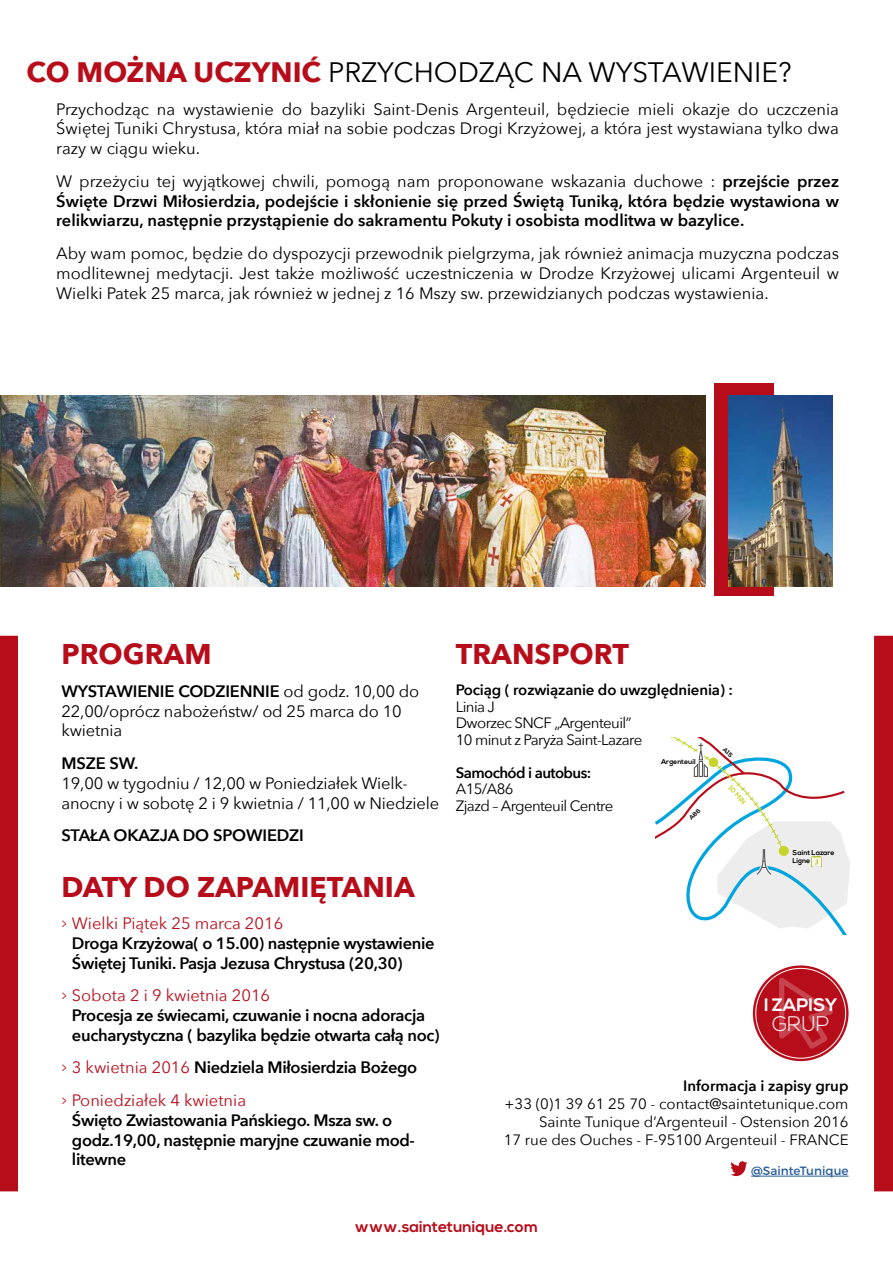
<style>
.page{position:relative;width:893px;height:1263px;background:#fff}
.page>*{position:absolute;margin:0;border:0;box-sizing:border-box;transform-origin:0 0}
.t1{font:700 28.5px "Avenir Next";color:#b70d1b}
.t2{font:28.05px "Avenir Next";color:#000}
.t3{font:300 21px "Nexa";color:#fff}
.t4{font:700 18px "Nexa";color:#fff}
.t5{font:16.5px/19.8px "Avenir Next";letter-spacing:-.01em;color:#000;text-align:justify}
.t6{font:600 16.5px/19.8px "Avenir Next";letter-spacing:-.02em;color:#000}
.t7{font:16.5px/32.5px "Avenir Next";color:#b70d1b}
.t8{font:700 15.75px "Nexa";color:#b70d1b}
.t9{font:15px/18px "Avenir Next";color:#000;text-align:right}
.t10{font:15px/16.5px "Avenir Next";letter-spacing:-.04em;color:#000}
.t11{font:600 15px "Avenir Next";letter-spacing:-.01em;color:#000}
.t12{font:600 15px "Avenir Next";letter-spacing:-.04em;color:#000}
.t13{font:12px "Montserrat";color:#275b9b}
.t14{font:700 7.05px/8.6px "Nexa";color:#000}
.t15{font:700 7.05px "Nexa";color:#c6d42b}
.s1{font-weight:700;color:#b70d1b}
.s2{font-weight:400}
.s3{font-weight:600}
.s4{font-family:"Nexa";font-weight:300;color:#b70d1b}
.s5{font-weight:400;color:#b70d1b}
.s6{font-family:"Nexa";font-weight:300}
.s7{font-weight:600;color:#000}
</style>
<div class="page">
<div style="left:0;top:636px;width:18px;height:555px;background:#b70d1b"></div>
<div style="left:874px;top:636px;width:19px;height:555px;background:#b70d1b"></div>
<hr style="left:751px;top:1176px;width:97px;height:1px;background:#275b9b">
<img style="left:0;top:396px;width:706px;height:190px">
<div style="left:714px;top:383px;width:59px;height:213px;background:#b70d1b"></div>
<img style="left:729px;top:396px;width:104px;height:190px">
<svg style="left:753px;top:965px;width:95px;height:96px;background:#bd232f"></svg>
<svg style="left:779px;top:978px;width:54px;height:71px;background:#bb1d2a"></svg>
<svg style="left:731px;top:1161px;width:16px;height:15px"></svg>
<svg style="left:656px;top:737px;width:194px;height:198px"></svg>
<h2 class="t2" style="left:26px;top:49px;width:767px"><span class="s1">CO MOŻNA UCZYNIĆ</span> PRZYCHODZĄC NA WYSTAWIENIE?</h2>
<p class="t5" style="left:56px;top:98px;width:784px">Przychodząc na wystawienie do bazyliki Saint-Denis Argenteuil, będziecie mieli okazje do uczczenia Świętej Tuniki Chrystusa, która miał na sobie podczas Drogi Krzyżowej, a która jest wystawiana tylko dwa razy w ciągu wieku.</p>
<p class="t6" style="left:56px;top:171px;width:784px;text-align:justify"><span class="s2">W przeżyciu tej wyjątkowej chwili, pomogą nam proponowane wskazania duchowe :</span> przejście przez Święte Drzwi Miłosierdzia, podejście i skłonienie się przed Świętą Tuniką, która będzie wystawiona w relikwiarzu, następnie przystąpienie do sakramentu Pokuty i osobista modlitwa w bazylice.</p>
<p class="t5" style="left:56px;top:243px;width:784px">Aby wam pomoc, będzie do dyspozycji przewodnik pielgrzyma, jak również animacja muzyczna podczas modlitewnej medytacji. Jest także możliwość uczestniczenia w Drodze Krzyżowej ulicami Argenteuil w Wielki Patek 25 marca, jak również w jednej z 16 Mszy sw. przewidzianych podczas wystawienia.</p>
<h1 class="t1" style="left:61px;top:630px;width:152px">PROGRAM</h1>
<p class="t5" style="left:61px;top:680px;width:359px;text-align:left"><span class="s3">WYSTAWIENIE CODZIENNIE</span> od godz. 10,00 do<br>22,00/oprócz nabożeństw/ od 25 marca do 10 kwietnia</p>
<p class="t6" style="left:61px;top:753px;width:79px">MSZE SW.</p>
<p class="t5" style="left:61px;top:772px;width:379px">19,00 w tygodniu / 12,00 w Poniedziałek Wielk&shy;anocny i w sobotę 2 i 9 kwietnia / 11,00 w Niedziele</p>
<p class="t6" style="left:61px;top:825px;width:244px">STAŁA OKAZJA DO SPOWIEDZI</p>
<h1 class="t1" style="left:61px;top:862px;width:355px">DATY DO ZAPAMIĘTANIA</h1>
<p class="t6" style="left:72px;top:913px;width:364px;text-indent:-10px"><span class="s4">&gt;</span> <span class="s5">Wielki Piątek 25 marca 2016<br></span>Droga Krzyżowa( o 15.00) następnie wystawienie<br>Świętej Tuniki. Pasja Jezusa Chrystusa (20,30)</p>
<p class="t6" style="left:72px;top:985px;width:369px;text-indent:-10px"><span class="s4">&gt;</span> <span class="s5">Sobota 2 i 9 kwietnia 2016<br></span>Procesja ze świecami, czuwanie i nocna adoracja eucharystyczna ( bazylika będzie otwarta całą noc)</p>
<p class="t7" style="left:61px;top:1051px;width:357px"><span class="s6">&gt;</span> 3 kwietnia 2016 <span class="s7">Niedziela Miłosierdzia Bożego </span><span class="s6">&gt;</span> Poniedziałek 4 kwietnia</p>
<p class="t6" style="left:72px;top:1110px;width:344px">Święto Zwiastowania Pańskiego. Msza sw. o godz.19,00, następnie maryjne czuwanie mod&shy;litewne</p>
<h1 class="t1" style="left:456px;top:630px;width:175px">TRANSPORT</h1>
<p class="t11" style="left:456px;top:677px;width:279px">Pociąg ( rozwiązanie do uwzględnienia) :</p>
<p class="t10" style="left:456px;top:697px;width:188px">Linia J<br>Dworzec SNCF „Argenteuil”<br>10 minut z Paryża Saint-Lazare</p>
<p class="t12" style="left:456px;top:759px;width:137px">Samochód i autobus:</p>
<p class="t10" style="left:456px;top:780px;width:159px">A15/A86<br>Zjazd – Argenteuil Centre</p>
<p class="t14" style="left:661px;top:757px;width:36px;rotate:1deg">Argenteuil</p>
<p class="t15" style="left:733px;top:784px;width:23px;rotate:48deg">10 MIN</p>
<p class="t14" style="left:793px;top:848px;width:44px;rotate:1deg">Saint Lazare<br>Ligne</p>
<p class="t4" style="left:764px;top:995px;width:75px">I ZAPISY</p>
<p class="t3" style="left:772px;top:1011px;width:59px">GRUP</p>
<p class="t11" style="left:683px;top:1073px;width:167px">Informacja i zapisy grup</p>
<p class="t9" style="left:504px;top:1094px;width:346px">+33 (0)1 39 61 25 70 - contact@saintetunique.com<br>Sainte Tunique d’Argenteuil - Ostension 2016<br>17 rue des Ouches - F-95100 Argenteuil - FRANCE</p>
<p class="t13" style="left:751px;top:1163px;width:99px">@SainteTunique</p>
<p class="t8" style="left:355px;top:1217px;width:185px">www.saintetunique.com</p>
</div>
